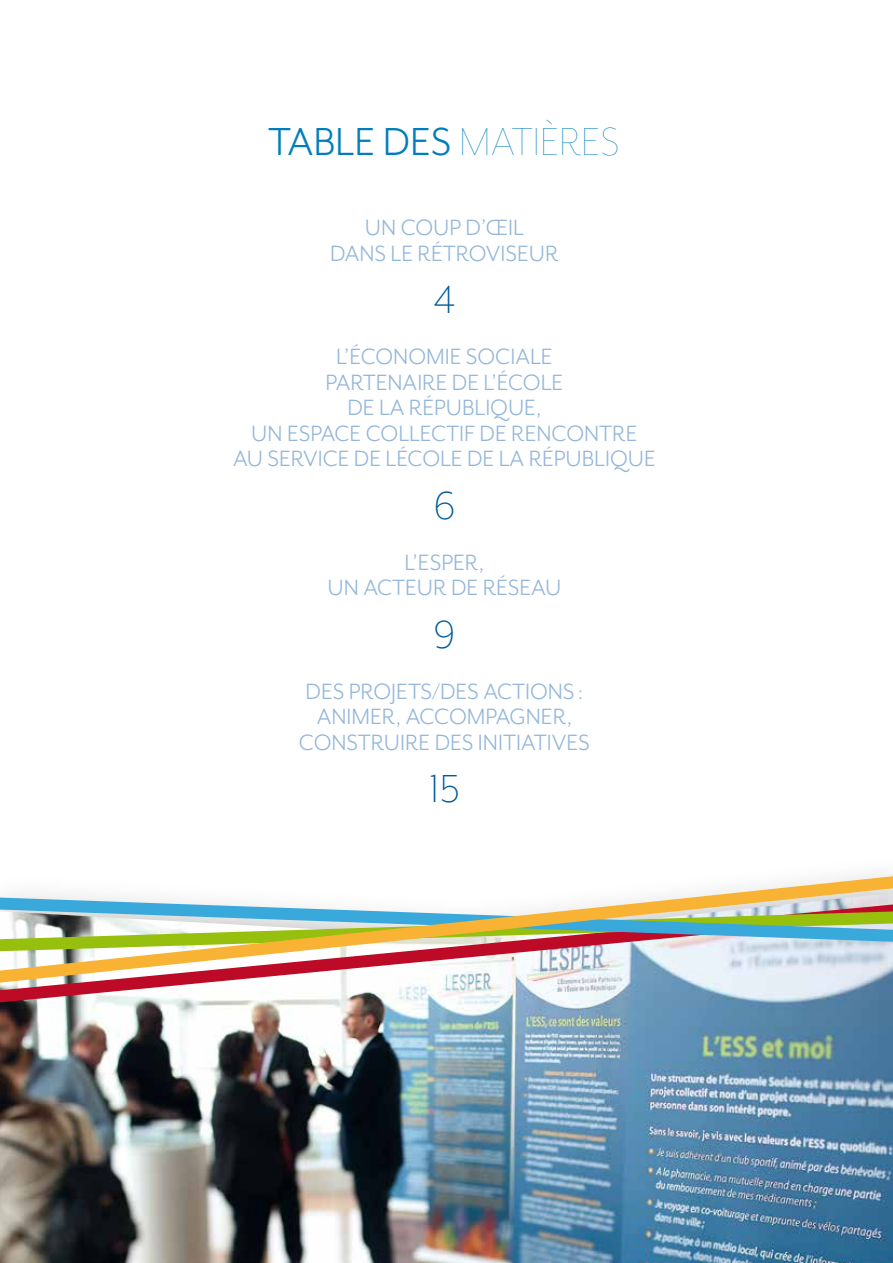
<style>
.page{position:relative;width:893px;height:1263px;background:#fff}
.page>*{position:absolute;margin:0;border:0;box-sizing:border-box;transform-origin:0 0}
.t1{font:45px "Mr Eaves San OT";color:#007ebc}
.t2{font:300 45px "Mr Eaves San OT";color:#005c9c}
.t3{font:25.5px/25.5px "Mr Eaves San OT";color:#93b6da;text-align:center}
.s1{font-weight:100}
</style>
<div class="page">
<img style="left:0;top:1016px;width:893px;height:247px">
<img style="left:0;top:1005px;width:893px;height:11px">
<svg style="left:0;top:874px;width:893px;height:131px"></svg>
<h1 class="t1" style="left:268px;top:117px;width:353px">TABLE DES <span class="s1">MATIÈRES</span></h1>
<p class="t3" style="left:330px;top:215px;width:230px">UN COUP D’ŒIL<br>DANS LE RÉTROVISEUR</p>
<h1 class="t2" style="left:433px;top:275px;width:24px">4</h1>
<p class="t3" style="left:233px;top:344px;width:424px">L’ÉCONOMIE SOCIALE<br>PARTENAIRE DE L’ÉCOLE<br>DE LA RÉPUBLIQUE,<br>UN ESPACE COLLECTIF DE RENCONTRE<br>AU SERVICE DE LÉCOLE DE LA RÉPUBLIQUE</p>
<h1 class="t2" style="left:433px;top:481px;width:23px">6</h1>
<p class="t3" style="left:328px;top:550px;width:235px">L’ESPER,<br>UN ACTEUR DE RÉSEAU</p>
<h1 class="t2" style="left:433px;top:610px;width:23px">9</h1>
<p class="t3" style="left:299px;top:679px;width:292px">DES PROJETS/DES ACTIONS :<br>ANIMER, ACCOMPAGNER,<br>CONSTRUIRE DES INITIATIVES</p>
<h1 class="t2" style="left:429px;top:764px;width:32px">15</h1>
</div>
